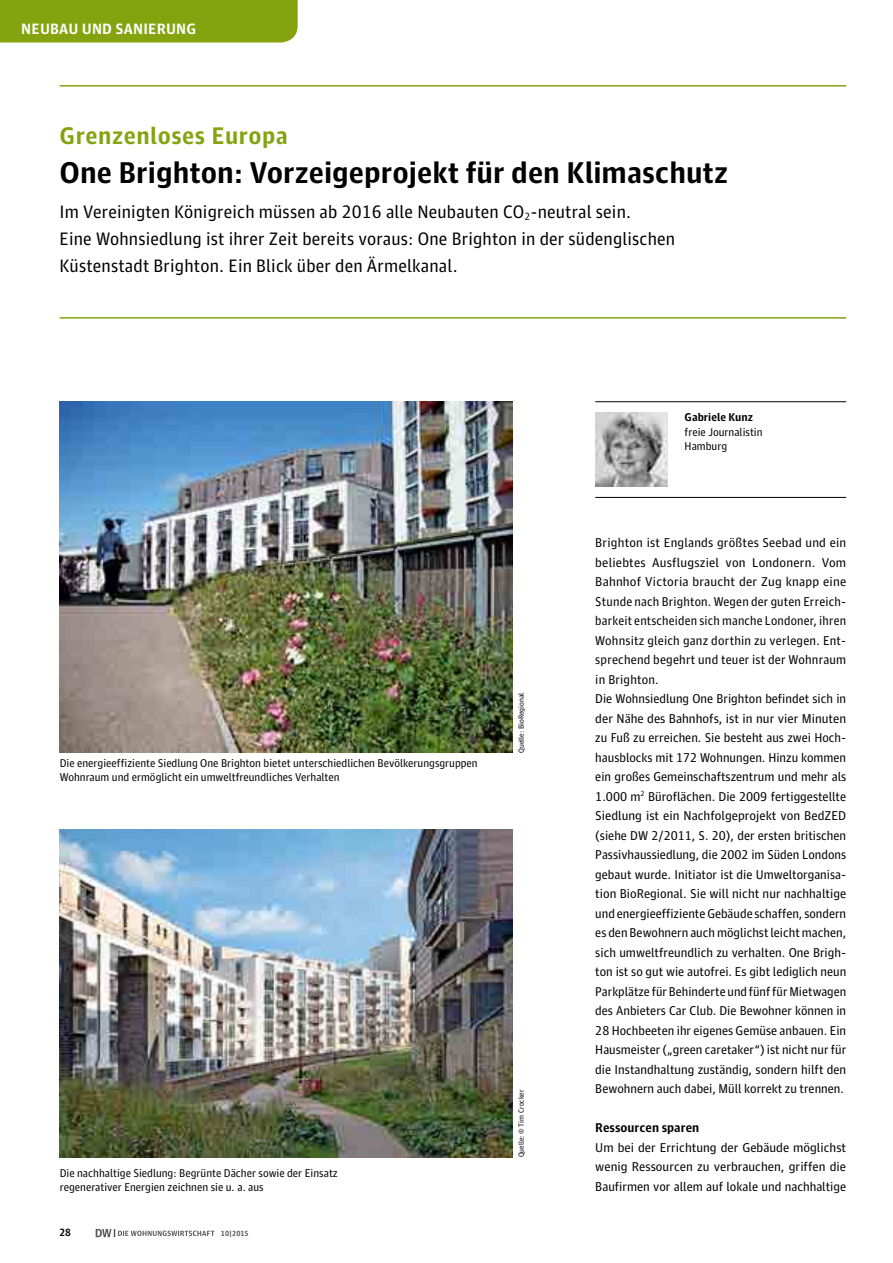
<style>
.page{position:relative;width:893px;height:1263px;background:#fff}
.page>*{position:absolute;margin:0;border:0;box-sizing:border-box;transform-origin:0 0}
.t1{font:700 30px "Guardian Agate Sans 1";color:#000}
.t2{font:700 24px "Guardian Agate Sans 1";letter-spacing:.02em;color:#84a30e}
.t3{font:18px/27px "Guardian Agate Sans 1";letter-spacing:.01em;color:#000}
.t4{font:700 15px "Guardian Agate Sans 1";letter-spacing:.01em;color:#fff}
.t5{font:12.75px/19.5px "Guardian Agate Sans 1";color:#000}
.t6{font:700 12.75px "Guardian Agate Sans 1";color:#000}
.t7{font:11.25px/13.5px "Guardian Agate Sans 1";color:#000}
.t8{font:700 11.25px "Guardian Agate Sans 1";color:#000}
.t9{font:700 10.5px "Guardian Agate Sans 1";color:#000}
.t10{font:7.5px "Guardian Agate Sans 1";color:#000}
.t11{font:700 7.5px "Guardian Agate Sans 1";color:#565655}
</style>
<div class="page">
<div style="left:0;top:0;width:298px;height:43px;background:#84a30e"></div>
<svg style="left:96px;top:1229px;width:118px;height:8px"></svg>
<hr style="left:60px;top:85px;width:786px;height:2px;background:#84a30e">
<hr style="left:60px;top:317px;width:786px;height:2px;background:#84a30e">
<img style="left:595px;top:412px;width:73px;height:74px">
<hr style="left:595px;top:497px;width:251px;height:1px;background:#000">
<hr style="left:595px;top:401px;width:251px;height:1px;background:#000">
<img style="left:60px;top:829px;width:453px;height:328px">
<img style="left:60px;top:401px;width:453px;height:352px">
<p class="t4" style="left:21px;top:18px;width:177px">NEUBAU UND SANIERUNG</p>
<h2 class="t2" style="left:60px;top:119px;width:230px">Grenzenloses Europa</h2>
<h1 class="t1" style="left:60px;top:152px;width:670px">One Brighton: Vorzeigeprojekt für den Klimaschutz</h1>
<h3 class="t3" style="left:60px;top:197px;width:617px">Im Vereinigten Königreich müssen ab 2016 alle Neubauten CO<sub>2</sub>-neutral sein.<br>Eine Wohnsiedlung ist ihrer Zeit bereits voraus: One Brighton in der südenglischen<br>Küstenstadt Brighton. Ein Blick über den Ärmelkanal.</h3>
<p class="t7" style="left:60px;top:756px;width:420px">Die energieeffiziente Siedlung One Brighton bietet unterschiedlichen Bevölkerungsgruppen<br>Wohnraum und ermöglicht ein umweltfreundliches Verhalten</p>
<p class="t10" style="left:516px;top:753px;width:62px;rotate:-90deg">Quelle: BioRegional</p>
<p class="t7" style="left:60px;top:1166px;width:280px">Die nachhaltige Siedlung: Begrünte Dächer sowie der Einsatz regenerativer Energien zeichnen sie u. a. aus</p>
<p class="t9" style="left:60px;top:1225px;width:13px">28</p>
<p class="t11" style="left:221px;top:1228px;width:29px">10 | 2015</p>
<p class="t10" style="left:516px;top:1157px;width:69px;rotate:-90deg">Quelle: © Tim Crocker</p>
<p class="t8" style="left:685px;top:410px;width:70px">Gabriele Kunz</p>
<p class="t7" style="left:685px;top:424px;width:79px;line-height:14.2px">freie Journalistin<br>Hamburg</p>
<p class="t5" style="left:595px;top:532px;width:252px">Brighton ist Englands größtes Seebad und ein beliebtes Ausflugsziel von Londonern. Vom Bahnhof Victoria braucht der Zug knapp eine Stunde nach Brighton. Wegen der guten Erreich&shy;barkeit entscheiden sich manche Londoner, ihren Wohnsitz gleich ganz dorthin zu verlegen. Ent&shy;sprechend begehrt und teuer ist der Wohnraum in Brighton.<br>Die Wohnsiedlung One Brighton befindet sich in der Nähe des Bahnhofs, ist in nur vier Minuten zu Fuß zu erreichen. Sie besteht aus zwei Hoch&shy;hausblocks mit 172 Wohnungen. Hinzu kommen ein großes Gemeinschaftszentrum und mehr als 1.000 m<sup>2</sup> Büroflächen. Die 2009 fertiggestellte Siedlung ist ein Nachfolgeprojekt von BedZED (siehe DW 2/2011, S. 20), der ersten britischen Passivhaussiedlung, die 2002 im Süden Londons gebaut wurde. Initiator ist die Umweltorganisa&shy;tion BioRegional. Sie will nicht nur nachhaltige und energieeffiziente Gebäude schaffen, sondern es den Bewohnern auch möglichst leicht machen, sich umweltfreundlich zu verhalten. One Brigh&shy;ton ist so gut wie autofrei. Es gibt lediglich neun Parkplätze für Behinderte und fünf für Mietwagen des Anbieters Car Club. Die Bewohner können in 28 Hochbeeten ihr eigenes Gemüse anbauen. Ein Hausmeister („green caretaker“) ist nicht nur für die Instandhaltung zuständig, sondern hilft den Bewohnern auch dabei, Müll korrekt zu trennen.</p>
<p class="t6" style="left:595px;top:1119px;width:105px">Ressourcen sparen</p>
<p class="t5" style="left:595px;top:1136px;width:252px;text-align:justify">Um bei der Errichtung der Gebäude möglichst wenig Ressourcen zu verbrauchen, griffen die Baufirmen vor allem auf lokale und nachhaltige</p>
</div>
